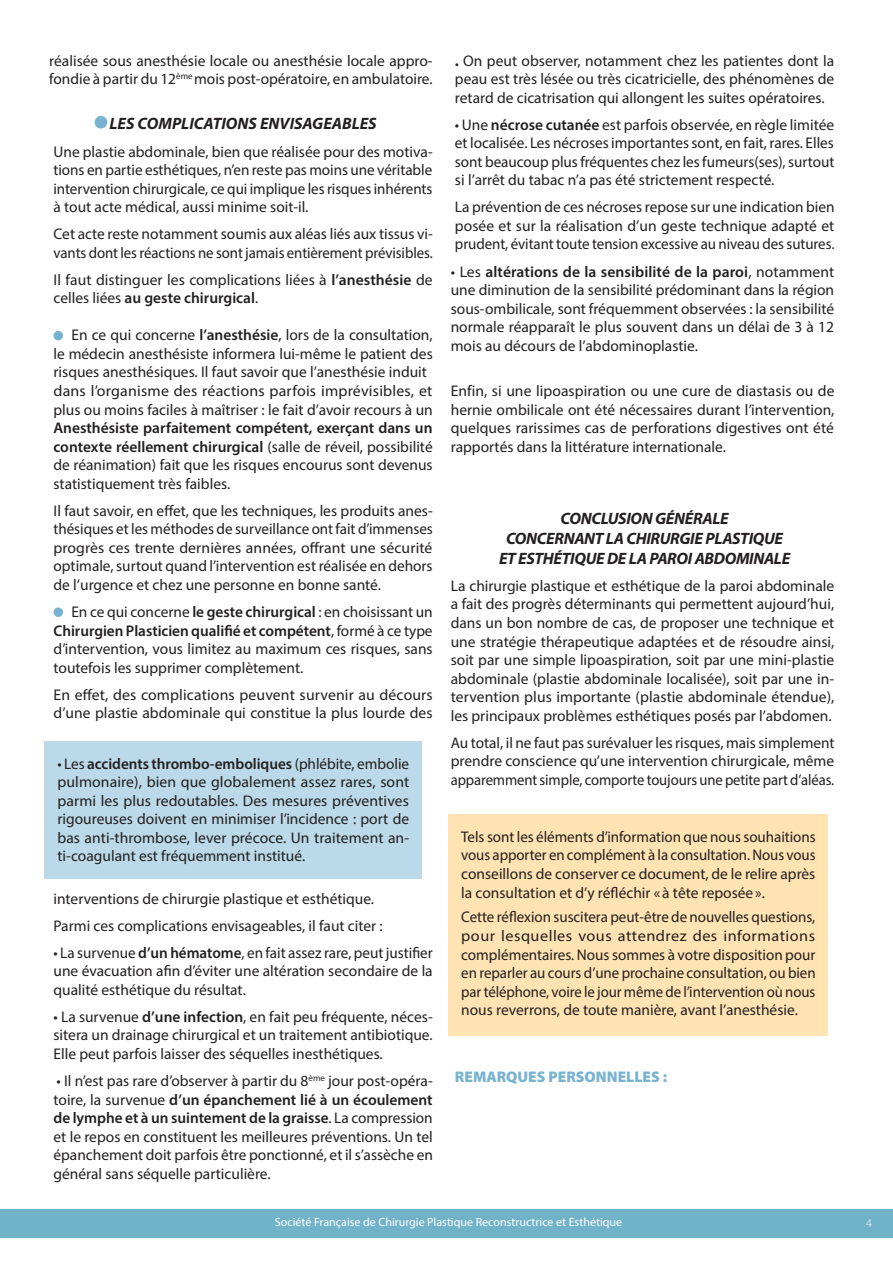
<style>
.page{position:relative;width:893px;height:1263px;background:#fff}
.page>*{position:absolute;margin:0;border:0;box-sizing:border-box;transform-origin:0 0}
.t1{font:italic 700 16.5px/19.8px "Myriad Pro";letter-spacing:-.02em;color:#231f20;text-align:center}
.t2{font:italic 700 16.5px "Myriad Pro";color:#231f20}
.t3{font:15.45px/18.6px "Myriad Pro";color:#231f20;text-align:justify}
.t4{font:900 15.45px "Myriad Pro";color:#77b3d0}
.t5{font:12px "Myriad Pro";color:#fff}
.t6{font:300 12px "Myriad Pro";color:#fff}
.s1{font-weight:600}
.s2{font-weight:700}
</style>
<div class="page">
<div style="left:54px;top:331px;width:9px;height:9px;background:#77b3d0;border-radius:50%"></div>
<div style="left:54px;top:607px;width:9px;height:10px;background:#77b3d0;border-radius:50%"></div>
<div style="left:95px;top:116px;width:12px;height:13px;background:#77b3d0;border-radius:50%"></div>
<div style="left:0;top:1209px;width:893px;height:28px;background:#70b2c8"></div>
<div style="left:448px;top:814px;width:380px;height:221px;background:#ffe3b2"></div>
<div style="left:45px;top:741px;width:377px;height:137px;background:#bbd9e8"></div>
<p class="t3" style="left:49px;top:52px;width:385px">réalisée sous anesthésie locale ou anesthésie locale appro&shy;fondie à partir du 12<sup>ème</sup> mois post-opératoire, en ambulatoire.</p>
<p class="t2" style="left:110px;top:116px;width:269px">LES COMPLICATIONS ENVISAGEABLES</p>
<p class="t3" style="left:53px;top:143px;width:381px">Une plastie abdominale, bien que réalisée pour des motiva&shy;tions en partie esthétiques, n’en reste pas moins une véritable intervention chirurgicale, ce qui implique les risques inhérents à tout acte médical, aussi minime soit-il.</p>
<p class="t3" style="left:53px;top:226px;width:381px">Cet acte reste notamment soumis aux aléas liés aux tissus vi&shy;vants dont les réactions ne sont jamais entièrement prévisibles.</p>
<p class="t3" style="left:53px;top:272px;width:381px">Il faut distinguer les complications liées à <span class="s1">l’anesthésie</span> de celles liées <span class="s1">au geste chirurgical</span>.</p>
<p class="t3" style="left:53px;top:327px;width:381px;text-align:left;text-indent:18px">En ce qui concerne <span class="s1">l’anesthésie</span>, lors de la consultation, le médecin anesthésiste informera lui-même le patient des risques anesthésiques. Il faut savoir que l’anesthésie induit dans l’organisme des réactions parfois imprévisibles, et plus ou moins faciles à maîtriser : le fait d’avoir recours à un</p>
<p class="t3" style="left:53px;top:420px;width:381px"><span class="s1">Anesthésiste parfaitement compétent, exerçant dans un contexte réellement chirurgical</span> (salle de réveil, possibilité de réanimation) fait que les risques encourus sont devenus statistiquement très faibles.</p>
<p class="t3" style="left:53px;top:503px;width:381px">Il faut savoir, en efet, que les techniques, les produits anes&shy;thésiques et les méthodes de surveillance ont fait d’immenses progrès ces trente dernières années, ofrant une sécurité optimale, surtout quand l’intervention est réalisée en dehors de l’urgence et chez une personne en bonne santé.</p>
<p class="t3" style="left:53px;top:604px;width:381px;text-indent:18px">En ce qui concerne <span class="s1">le geste chirurgical</span> : en choisissant un <span class="s1">Chirurgien Plasticien qualiié et compétent</span>, formé à ce type d’intervention, vous limitez au maximum ces risques, sans toutefois les supprimer complètement.</p>
<p class="t3" style="left:53px;top:686px;width:381px">En efet, des complications peuvent survenir au décours d’une plastie abdominale qui constitue la plus lourde des</p>
<p class="t3" style="left:57px;top:754px;width:353px">• Les <span class="s1">accidents thrombo-emboliques</span> (phlébite, embolie pulmonaire), bien que globalement assez rares, sont parmi les plus redoutables. Des mesures préventives rigoureuses doivent en minimiser l’incidence : port de bas anti-thrombose, lever précoce. Un traitement an&shy;ti-coagulant est fréquemment institué.</p>
<p class="t3" style="left:53px;top:886px;width:331px;line-height:27px">interventions de chirurgie plastique et esthétique.<br>Parmi ces complications envisageables, il faut citer :</p>
<p class="t3" style="left:53px;top:943px;width:381px">• La survenue <span class="s1">d’un hématome</span>, en fait assez rare, peut justiier une évacuation ain d’éviter une altération secondaire de la qualité esthétique du résultat.</p>
<p class="t3" style="left:53px;top:1007px;width:381px">• La survenue <span class="s1">d’une infection</span>, en fait peu fréquente, néces&shy;sitera un drainage chirurgical et un traitement antibiotique.<br>Elle peut parfois laisser des séquelles inesthétiques.</p>
<p class="t3" style="left:53px;top:1071px;width:381px">• Il n’est pas rare d’observer à partir du 8<sup>ème</sup> jour post-opéra&shy;toire, la survenue <span class="s1">d’un épanchement lié à un écoulement de lymphe et à un suintement de la graisse</span>. La compression et le repos en constituent les meilleures préventions. Un tel épanchement doit parfois être ponctionné, et il s’assèche en général sans séquelle particulière.</p>
<p class="t3" style="left:455px;top:52px;width:381px"><span class="s2">.</span> On peut observer, notamment chez les patientes dont la peau est très lésée ou très cicatricielle, des phénomènes de retard de cicatrisation qui allongent les suites opératoires.</p>
<p class="t3" style="left:455px;top:115px;width:381px">• Une <span class="s1">nécrose cutanée</span> est parfois observée, en règle limitée et localisée. Les nécroses importantes sont, en fait, rares. Elles sont beaucoup plus fréquentes chez les fumeurs(ses), surtout si l’arrêt du tabac n’a pas été strictement respecté.</p>
<p class="t3" style="left:455px;top:199px;width:381px">La prévention de ces nécroses repose sur une indication bien posée et sur la réalisation d’un geste technique adapté et prudent, évitant toute tension excessive au niveau des sutures.</p>
<p class="t3" style="left:451px;top:262px;width:385px">• Les <span class="s1">altérations de la sensibilité de la paroi</span>, notamment une diminution de la sensibilité prédominant dans la région sous-ombilicale, sont fréquemment observées : la sensibilité normale réapparaît le plus souvent dans un délai de 3 à 12 mois au décours de l’abdominoplastie.</p>
<p class="t3" style="left:451px;top:383px;width:385px">Enfin, si une lipoaspiration ou une cure de diastasis ou de hernie ombilicale ont été nécessaires durant l’intervention, quelques rarissimes cas de perforations digestives ont été rapportés dans la littérature internationale.</p>
<p class="t1" style="left:499px;top:508px;width:293px">CONCLUSION GÉNÉRALE<br>CONCERNANT LA CHIRURGIE PLASTIQUE<br>ET ESTHÉTIQUE DE LA PAROI ABDOMINALE</p>
<p class="t3" style="left:451px;top:578px;width:385px">La chirurgie plastique et esthétique de la paroi abdominale a fait des progrès déterminants qui permettent aujourd’hui, dans un bon nombre de cas, de proposer une technique et une stratégie thérapeutique adaptées et de résoudre ainsi, soit par une simple lipoaspiration, soit par une mini-plastie abdominale (plastie abdominale localisée), soit par une in&shy;tervention plus importante (plastie abdominale étendue), les principaux problèmes esthétiques posés par l’abdomen.</p>
<p class="t3" style="left:451px;top:735px;width:385px">Au total, il ne faut pas surévaluer les risques, mais simplement prendre conscience qu’une intervention chirurgicale, même apparemment simple, comporte toujours une petite part d’aléas.</p>
<p class="t3" style="left:461px;top:829px;width:356px">Tels sont les éléments d’information que nous souhaitions vous apporter en complément à la consultation. Nous vous conseillons de conserver ce document, de le relire après la consultation et d’y réléchir « à tête reposée ».</p>
<p class="t3" style="left:461px;top:909px;width:356px">Cette rélexion suscitera peut-être de nouvelles questions, pour lesquelles vous attendrez des informations complémentaires. Nous sommes à votre disposition pour en reparler au cours d’une prochaine consultation, ou bien par téléphone, voire le jour même de l’intervention où nous nous reverrons, de toute manière, avant l’anesthésie.</p>
<p class="t4" style="left:455px;top:1071px;width:214px">REMARQUES PERSONNELLES :</p>
<p class="t5" style="left:275px;top:1217px;width:349px">Société Française de Chirurgie Plastique Reconstructrice et Esthétique</p>
<p class="t6" style="left:866px;top:1219px;width:7px">4</p>
</div>
